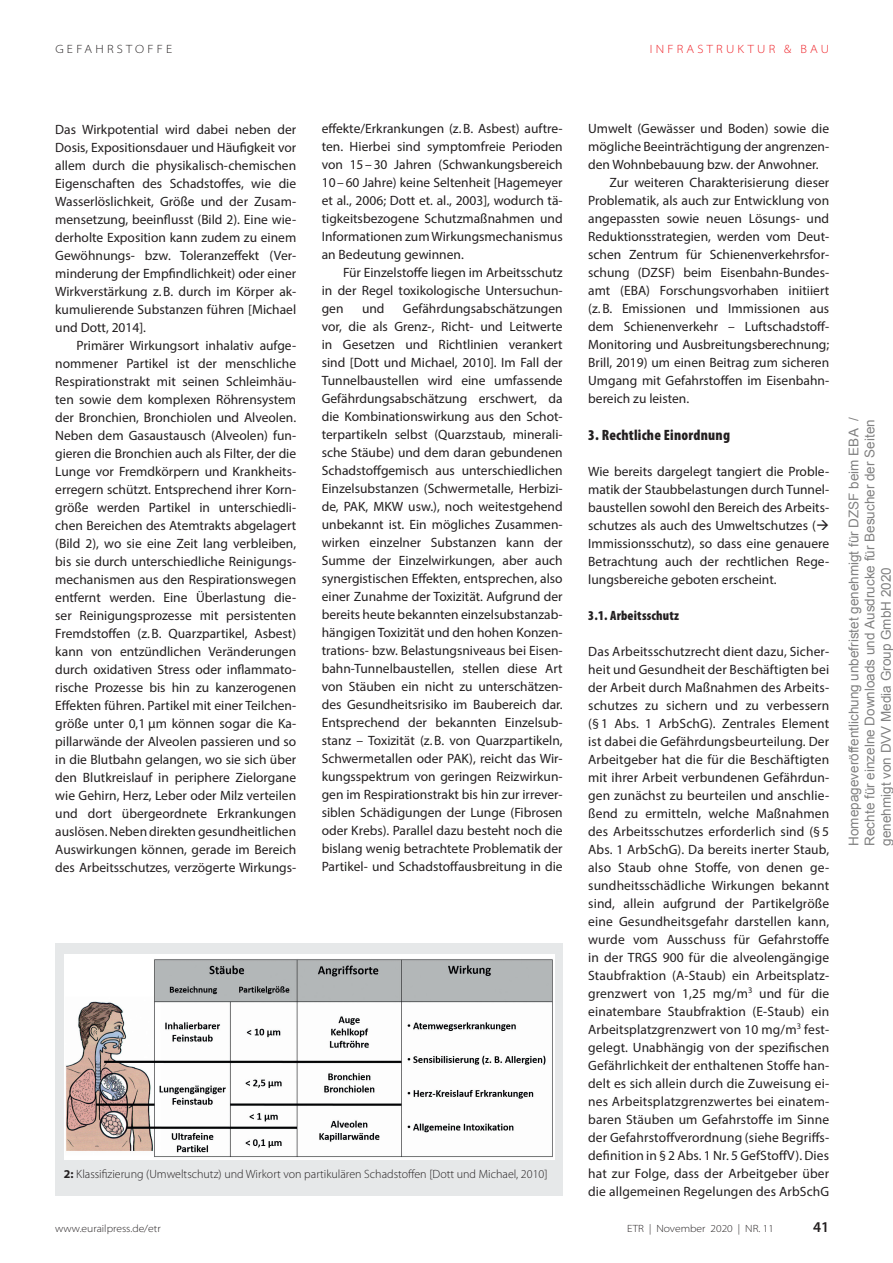
<style>
.page{position:relative;width:893px;height:1263px;background:#fff}
.page>*{position:absolute;margin:0;border:0;box-sizing:border-box;transform-origin:0 0}
.t1{font:900 condensed 15px "Myriad Pro";letter-spacing:.015em;color:#231f20}
.t2{font:600 15px "Myriad Pro";color:#231f20}
.t3{font:13.5px/18px "Myriad Pro";color:#231f20;text-align:justify}
.t4{font:13.5px/16.2px "Arial";color:rgb(0 0 0/.5)}
.t5{font:900 condensed 13.5px "Myriad Pro";letter-spacing:.015em;color:#231f20}
.t6{font:300 12px "Myriad Pro";color:#231f20}
.t7{font:300 semi-expanded 12px "Myriad Pro";letter-spacing:.27em;color:#ee1d23}
.t8{font:300 semi-expanded 12px "Myriad Pro";letter-spacing:.27em;color:#231f20}
.t9{font:300 semi-expanded 10.5px "Myriad Pro";color:#231f20}
.s1{font-weight:700}
</style>
<div class="page">
<div style="left:55px;top:944px;width:508px;height:252px;background:#e6e8e9"></div>
<div style="left:64px;top:955px;width:490px;height:205px;background:#fff"></div>
<img style="left:66px;top:959px;width:486px;height:199px">
<p class="t8" style="left:55px;top:42px;width:119px">GEFAHRSTOFFE</p>
<p class="t7" style="left:650px;top:42px;width:181px">INFRASTRUKTUR &amp; BAU</p>
<p class="t3" style="left:55px;top:120px;width:242px">Das Wirkpotential wird dabei neben der Dosis, Expositionsdauer und Häufigkeit vor allem durch die physikalisch-chemischen Eigenschaften des Schadstoffes, wie die Wasserlöslichkeit, Größe und der Zusam&shy;mensetzung, beeinflusst (Bild 2). Eine wie&shy;derholte Exposition kann zudem zu einem Gewöhnungs- bzw. Toleranzeffekt (Ver&shy;minderung der Empfindlichkeit) oder einer Wirkverstärkung z.B. durch im Körper ak&shy;kumulierende Substanzen führen [Michael und Dott, 2014].</p>
<p class="t3" style="left:55px;top:336px;width:242px;text-indent:21px">Primärer Wirkungsort inhalativ aufge&shy;nommener Partikel ist der menschliche Respirationstrakt mit seinen Schleimhäu&shy;ten sowie dem komplexen Röhrensystem der Bronchien, Bronchiolen und Alveolen.<br>Neben dem Gasaustausch (Alveolen) fun&shy;gieren die Bronchien auch als Filter, der die Lunge vor Fremdkörpern und Krankheits&shy;erregern schützt. Entsprechend ihrer Korn&shy;größe werden Partikel in unterschiedli&shy;chen Bereichen des Atemtrakts abgelagert (Bild 2), wo sie eine Zeit lang verbleiben, bis sie durch unterschiedliche Reinigungs&shy;mechanismen aus den Respirationswegen entfernt werden. Eine Überlastung die&shy;ser Reinigungsprozesse mit persistenten Fremdstoffen (z.B. Quarzpartikel, Asbest) kann von entzündlichen Veränderungen durch oxidativen Stress oder inflammato&shy;rische Prozesse bis hin zu kanzerogenen Effekten führen. Partikel mit einer Teilchen&shy;größe unter 0,1 µm können sogar die Ka&shy;pillarwände der Alveolen passieren und so in die Blutbahn gelangen, wo sie sich über den Blutkreislauf in periphere Zielorgane wie Gehirn, Herz, Leber oder Milz verteilen und dort übergeordnete Erkrankungen auslösen. Neben direkten gesundheitlichen Auswirkungen können, gerade im Bereich des Arbeitsschutzes, verzögerte Wirkungs-</p>
<p class="t3" style="left:322px;top:120px;width:242px">effekte/Erkrankungen (z.B. Asbest) auftre&shy;ten. Hierbei sind symptomfreie Perioden von 15–30 Jahren (Schwankungsbereich 10–60 Jahre) keine Seltenheit [Hagemeyer et al., 2006; Dott et. al., 2003], wodurch tä&shy;tigkeitsbezogene Schutzmaßnahmen und Informationen zum Wirkungsmechanismus an Bedeutung gewinnen.</p>
<p class="t3" style="left:322px;top:264px;width:242px;text-indent:21px">Für Einzelstoffe liegen im Arbeitsschutz in der Regel toxikologische Untersuchun&shy;gen</p>
<p class="t3" style="left:322px;top:300px;width:242px;text-indent:81px">Gefährdungsabschätzungen vor, die als Grenz-, Richt- und Leitwerte in Gesetzen und Richtlinien verankert sind [Dott und Michael, 2010]. Im Fall der Tunnelbaustellen wird eine umfassende Gefährdungsabschätzung erschwert, da die Kombinationswirkung aus den Schot&shy;terpartikeln selbst (Quarzstaub, minerali&shy;sche Stäube) und dem daran gebundenen Schadstoffgemisch aus unterschiedlichen Einzelsubstanzen (Schwermetalle, Herbizi&shy;de, PAK, MKW usw.), noch weitestgehend unbekannt ist. Ein mögliches Zusammen&shy;wirken einzelner Substanzen kann der Summe der Einzelwirkungen, aber auch synergistischen Effekten, entsprechen, also einer Zunahme der Toxizität. Aufgrund der bereits heute bekannten einzelsubstanzab&shy;hängigen Toxizität und den hohen Konzen&shy;trations- bzw. Belastungsniveaus bei Eisen&shy;bahn-Tunnelbaustellen, stellen diese Art von Stäuben ein nicht zu unterschätzen&shy;des Gesundheitsrisiko im Baubereich dar.<br>Entsprechend der bekannten Einzelsub&shy;stanz – Toxizität (z.B. von Quarzpartikeln, Schwermetallen oder PAK), reicht das Wir&shy;kungsspektrum von geringen Reizwirkun&shy;gen im Respirationstrakt bis hin zur irrever&shy;siblen Schädigungen der Lunge (Fibrosen oder Krebs). Parallel dazu besteht noch die bislang wenig betrachtete Problematik der Partikel- und Schadstoffausbreitung in die</p>
<p class="t3" style="left:362px;top:300px;width:24px">und</p>
<p class="t6" style="left:64px;top:1166px;width:485px"><span class="s1">2:</span> Klassifizierung (Umweltschutz) und Wirkort von partikulären Schadstoffen [Dott und Michael, 2010]</p>
<p class="t3" style="left:588px;top:120px;width:242px">Umwelt (Gewässer und Boden) sowie die</p>
<p class="t3" style="left:588px;top:138px;width:242px">mögliche Beeinträchtigung der angrenzen-</p>
<p class="t3" style="left:588px;top:156px;width:232px">den Wohnbebauung bzw. der Anwohner.</p>
<p class="t3" style="left:609px;top:174px;width:221px">Zur weiteren Charakterisierung dieser</p>
<p class="t3" style="left:588px;top:192px;width:242px">Problematik, als auch zur Entwicklung von</p>
<p class="t3" style="left:588px;top:210px;width:242px">angepassten sowie neuen Lösungs- und</p>
<p class="t3" style="left:588px;top:228px;width:242px">Reduktionsstrategien, werden vom Deut-</p>
<p class="t3" style="left:588px;top:246px;width:242px">schen Zentrum für Schienenverkehrsfor-</p>
<p class="t3" style="left:588px;top:264px;width:242px">schung (DZSF) beim Eisenbahn-Bundes-</p>
<p class="t3" style="left:588px;top:281px;width:242px">amt (EBA) Forschungsvorhaben initiiert</p>
<p class="t3" style="left:588px;top:299px;width:242px">(z.B. Emissionen und Immissionen aus</p>
<p class="t3" style="left:588px;top:317px;width:242px">dem Schienenverkehr – Luftschadstoff-</p>
<p class="t3" style="left:588px;top:335px;width:242px">Monitoring und Ausbreitungsberechnung;</p>
<p class="t3" style="left:588px;top:353px;width:242px">Brill, 2019) um einen Beitrag zum sicheren</p>
<p class="t3" style="left:588px;top:371px;width:242px">Umgang mit Gefahrstoffen im Eisenbahn-</p>
<p class="t3" style="left:588px;top:389px;width:103px">bereich zu leisten.</p>
<p class="t1" style="left:588px;top:426px;width:143px">3. Rechtliche Einordnung</p>
<p class="t3" style="left:588px;top:462px;width:242px">Wie bereits dargelegt tangiert die Proble&shy;matik der Staubbelastungen durch Tunnel&shy;baustellen sowohl den Bereich des Arbeits&shy;schutzes als auch des Umweltschutzes (→ Immissionsschutz), so dass eine genauere Betrachtung auch der rechtlichen Rege&shy;lungsbereiche geboten erscheint.</p>
<p class="t5" style="left:588px;top:608px;width:93px">3.1. Arbeitsschutz</p>
<p class="t3" style="left:588px;top:642px;width:242px">Das Arbeitsschutzrecht dient dazu, Sicher&shy;heit und Gesundheit der Beschäftigten bei der Arbeit durch Maßnahmen des Arbeits&shy;schutzes zu sichern und zu verbessern (§ 1 Abs. 1 ArbSchG). Zentrales Element ist dabei die Gefährdungsbeurteilung. Der Arbeitgeber hat die für die Beschäftigten mit ihrer Arbeit verbundenen Gefährdun&shy;gen zunächst zu beurteilen und anschlie&shy;ßend zu ermitteln, welche Maßnahmen des Arbeitsschutzes erforderlich sind (§ 5<br>Abs. 1 ArbSchG). Da bereits inerter Staub, also Staub ohne Stoffe, von denen ge&shy;sundheitsschädliche Wirkungen bekannt sind, allein aufgrund der Partikelgröße eine Gesundheitsgefahr darstellen kann, wurde vom Ausschuss für Gefahrstoffe in der TRGS 900 für die alveolengängige Staubfraktion (A-Staub) ein Arbeitsplatz&shy;grenzwert von 1,25 mg/m<sup>3</sup> und für die einatembare Staubfraktion (E-Staub) ein Arbeitsplatzgrenzwert von 10 mg/m<sup>3</sup> fest&shy;gelegt. Unabhängig von der spezifischen Gefährlichkeit der enthaltenen Stoffe han&shy;delt es sich allein durch die Zuweisung ei&shy;nes Arbeitsplatzgrenzwertes bei einatem&shy;baren Stäuben um Gefahrstoffe im Sinne der Gefahrstoffverordnung (siehe Begriffs&shy;definition in § 2 Abs. 1 Nr. 5 GefStoffV). Dies hat zur Folge, dass der Arbeitgeber über die allgemeinen Regelungen des ArbSchG</p>
<p class="t9" style="left:55px;top:1222px;width:107px">www.eurailpress.de/etr</p>
<p class="t9" style="left:627px;top:1222px;width:148px">ETR | November 2020 | NR. 11</p>
<p class="t2" style="left:813px;top:1217px;width:18px">41</p>
<p class="t4" style="left:845px;top:846px;width:430px;rotate:-90deg">Homepageveröffentlichung unbefristet genehmigt für DZSF beim EBA /<br>Rechte für einzelne Downloads und Ausdrucke für Besucher der Seiten genehmigt von DVV Media Group GmbH 2020</p>
</div>
